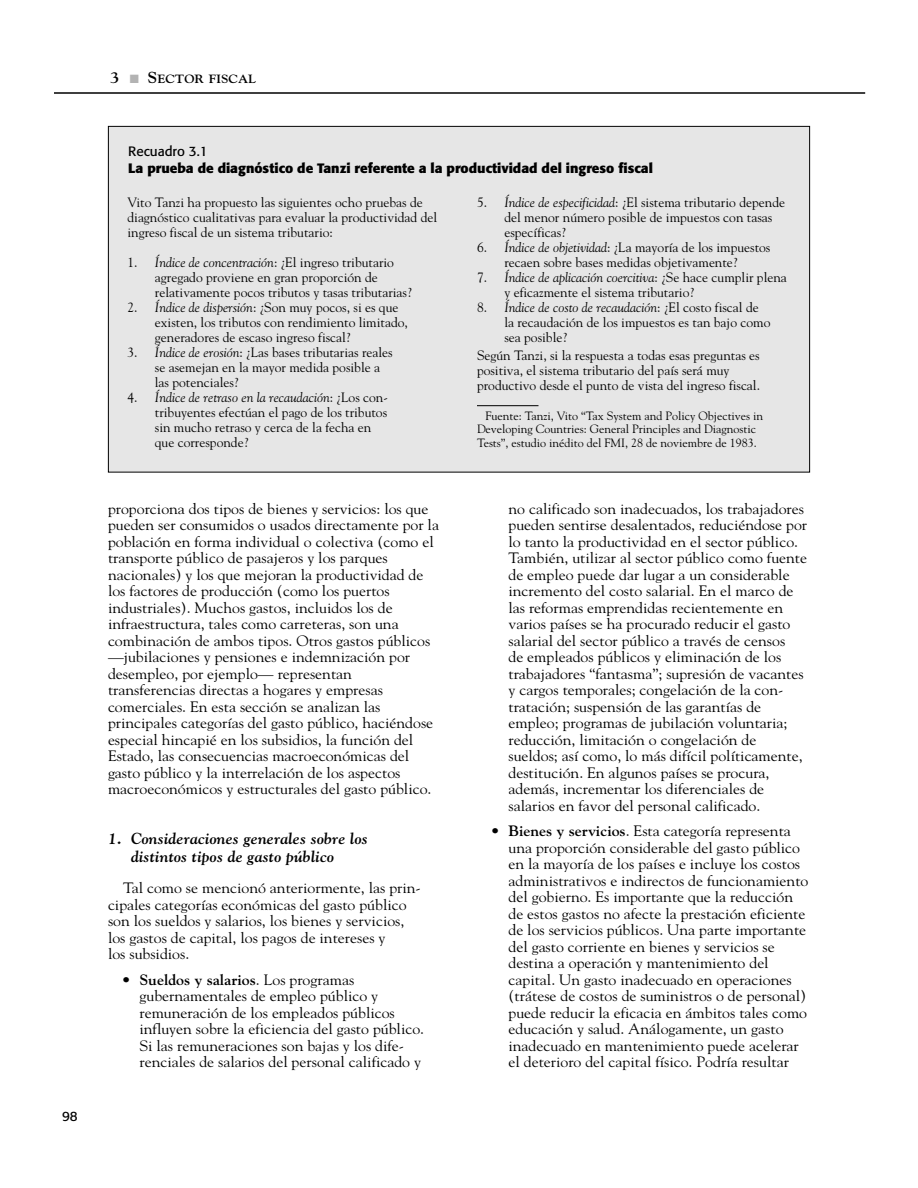
<style>
.page{position:relative;width:918px;height:1188px;background:#fff}
.page>*{position:absolute;margin:0;border:0;box-sizing:border-box;transform-origin:0 0}
.t1{font:italic 700 15.9px/18px "Goudy";letter-spacing:.005em;color:#000}
.t2{font:15px/16.5px "Goudy";color:#000;scale:1.05 1}
.t3{font:13.5px/15px "Goudy";color:#000}
.t4{font:700 13.5px "Formata";color:#000}
.t5{font:13.5px "Formata";color:#000}
.t6{font:12px/13.5px "Goudy";color:#000}
.t7{font:700 11.85px "Goudy";color:#000;scale:1.1 1}
.s1{font-size:15.9px}
.s2{color:#b3b3b3}
.s3{font-style:italic}
.s4{font-weight:700}
</style>
<div class="page">
<hr style="left:54px;top:92px;width:811px;height:2px;background:#000">
<div style="left:109px;top:127px;width:700px;height:345px;background:#e6e6e6"></div>
<hr style="left:477px;top:405px;width:61px;height:1px;background:#000">
<p class="t5" style="left:62px;top:1110px;width:17px">98</p>
<p class="t7" style="left:110px;top:74px;width:134px"><span class="s1">3</span> <span class="s2">■</span> <span class="s1">S</span>ECTOR FISCAL</p>
<p class="t5" style="left:128px;top:146px;width:81px">Recuadro 3.1</p>
<p class="t4" style="left:128px;top:162px;width:526px">La prueba de diagnóstico de Tanzi referente a la productividad del ingreso fiscal</p>
<p class="t3" style="left:128px;top:195px;width:311px">Vito Tanzi ha propuesto las siguientes ocho pruebas de diagnóstico cualitativas para evaluar la productividad del ingreso fiscal de un sistema tributario:</p>
<p class="t3" style="left:155px;top:255px;width:258px;text-indent:-27px">1. <span class="s3">Índice de concentración</span>: ¿El ingreso tributario agregado proviene en gran proporción de relativamente pocos tributos y tasas tributarias?</p>
<p class="t3" style="left:155px;top:300px;width:255px;text-indent:-27px">2. <span class="s3">Índice de dispersión</span>: ¿Son muy pocos, si es que existen, los tributos con rendimiento limitado, generadores de escaso ingreso fiscal?</p>
<p class="t3" style="left:155px;top:345px;width:239px;text-indent:-27px">3. <span class="s3">Índice de erosión</span>: ¿Las bases tributarias reales se asemejan en la mayor medida posible a las potenciales?</p>
<p class="t3" style="left:155px;top:390px;width:235px;text-indent:-27px">4. <span class="s3">Índice de retraso en la recaudación</span>: ¿Los con&shy;tribuyentes efectúan el pago de los tributos sin mucho retraso y cerca de la fecha en que corresponde?</p>
<p class="t2" style="left:108px;top:501px;width:317px">proporciona dos tipos de bienes y servicios: los que pueden ser consumidos o usados directamente por la población en forma individual o colectiva (como el transporte público de pasajeros y los parques nacionales) y los que mejoran la productividad de los factores de producción (como los puertos industriales). Muchos gastos, incluidos los de infraestructura, tales como carreteras, son una combinación de ambos tipos. Otros gastos públicos —jubilaciones y pensiones e indemnización por desempleo, por ejemplo— representan transferencias directas a hogares y empresas comerciales. En esta sección se analizan las principales categorías del gasto público, haciéndose especial hincapié en los subsidios, la función del Estado, las consecuencias macroeconómicas del gasto público y la interrelación de los aspectos macroeconómicos y estructurales del gasto público.</p>
<p class="t1" style="left:131px;top:830px;width:238px;text-indent:-23px">1. Consideraciones generales sobre los distintos tipos de gasto público</p>
<p class="t2" style="left:108px;top:881px;width:299px;text-indent:15px">Tal como se mencionó anteriormente, las prin&shy;cipales categorías económicas del gasto público son los sueldos y salarios, los bienes y servicios, los gastos de capital, los pagos de intereses y<br>los subsidios.</p>
<p class="t2" style="left:140px;top:972px;width:273px;text-indent:-18px">• <span class="s4">Sueldos y salarios</span>. Los programas gubernamentales de empleo público y remuneración de los empleados públicos influyen sobre la eficiencia del gasto público.<br>Si las remuneraciones son bajas y los dife&shy;renciales de salarios del personal calificado y</p>
<p class="t3" style="left:504px;top:195px;width:282px;text-indent:-27px">5. <span class="s3">Índice de especificidad</span>: ¿El sistema tributario depende del menor número posible de impuestos con tasas específicas?</p>
<p class="t3" style="left:477px;top:240px;width:295px;text-align:center">6. <span class="s3">Índice de objetividad</span>: ¿La mayoría de los impuestos recaen sobre bases medidas objetivamente?</p>
<p class="t3" style="left:504px;top:270px;width:284px;text-indent:-27px">7. <span class="s3">Índice de aplicación coercitiva</span>: ¿Se hace cumplir plena y eficazmente el sistema tributario?</p>
<p class="t3" style="left:504px;top:300px;width:268px;text-indent:-27px">8. <span class="s3">Índice de costo de recaudación</span>: ¿El costo fiscal de la recaudación de los impuestos es tan bajo como sea posible?</p>
<p class="t3" style="left:477px;top:348px;width:285px">Según Tanzi, si la respuesta a todas esas preguntas es positiva, el sistema tributario del país será muy productivo desde el punto de vista del ingreso fiscal.</p>
<p class="t6" style="left:477px;top:410px;width:288px;text-indent:8px">Fuente: Tanzi, Vito “Tax System and Policy Objectives in<br>Developing Countries: General Principles and Diagnostic<br>Tests”, estudio inédito del FMI, 28 de noviembre de 1983.</p>
<p class="t2" style="left:509px;top:501px;width:286px">no calificado son inadecuados, los trabajadores pueden sentirse desalentados, reduciéndose por lo tanto la productividad en el sector público.<br>También, utilizar al sector público como fuente de empleo puede dar lugar a un considerable incremento del costo salarial. En el marco de las reformas emprendidas recientemente en varios países se ha procurado reducir el gasto salarial del sector público a través de censos<br>de empleados públicos y eliminación de los trabajadores “fantasma”; supresión de vacantes y cargos temporales; congelación de la con&shy;tratación; suspensión de las garantías de empleo; programas de jubilación voluntaria; reducción, limitación o congelación de sueldos; así como, lo más difícil políticamente, destitución. En algunos países se procura, además, incrementar los diferenciales de salarios en favor del personal calificado.</p>
<p class="t2" style="left:509px;top:824px;width:287px;text-indent:-18px">• <span class="s4">Bienes y servicios</span>. Esta categoría representa una proporción considerable del gasto público en la mayoría de los países e incluye los costos administrativos e indirectos de funcionamiento del gobierno. Es importante que la reducción de estos gastos no afecte la prestación eficiente de los servicios públicos. Una parte importante del gasto corriente en bienes y servicios se destina a operación y mantenimiento del capital. Un gasto inadecuado en operaciones (trátese de costos de suministros o de personal) puede reducir la eficacia en ámbitos tales como educación y salud. Análogamente, un gasto inadecuado en mantenimiento puede acelerar el deterioro del capital físico. Podría resultar</p>
</div>
